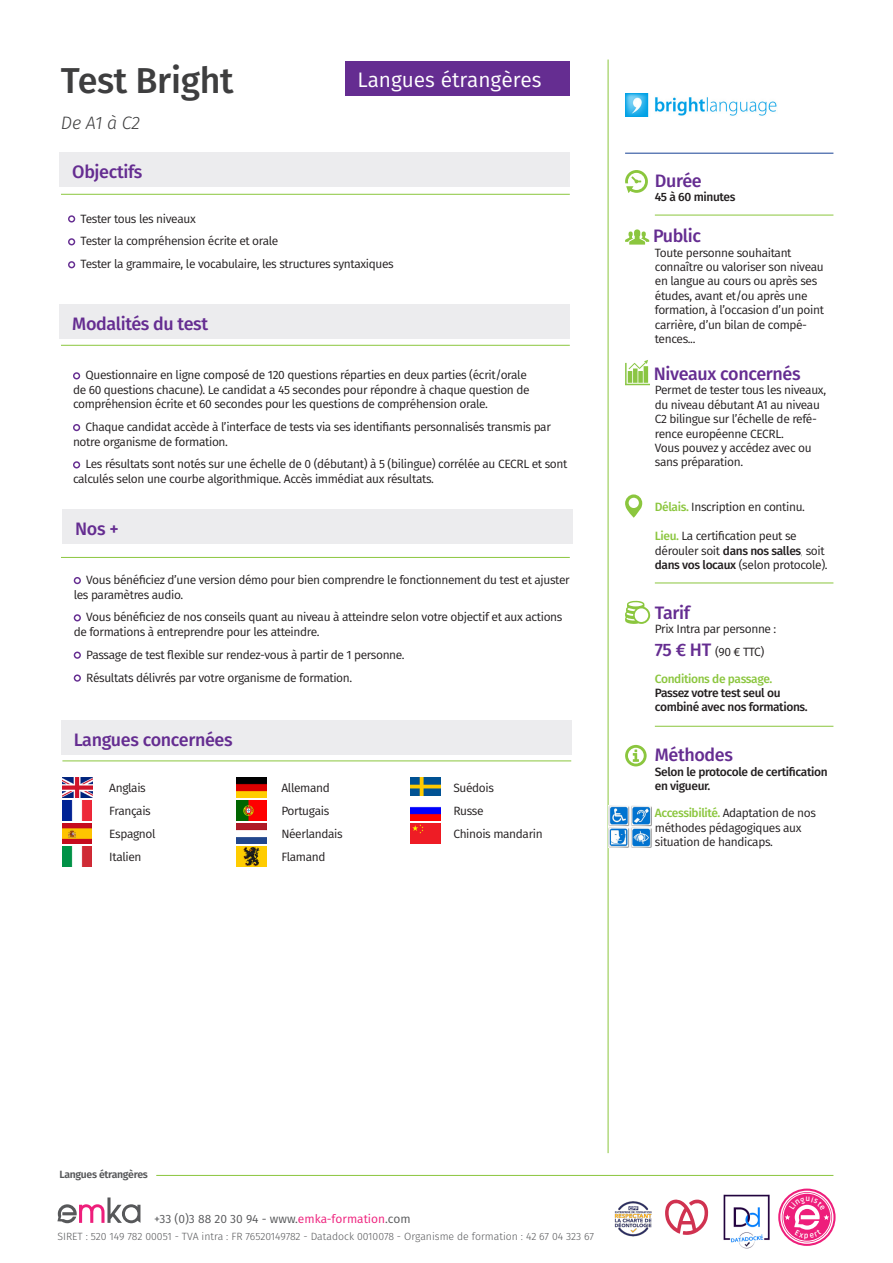
<style>
.page{position:relative;width:893px;height:1263px;background:#fff}
.page>*{position:absolute;margin:0;border:0;box-sizing:border-box;transform-origin:0 0}
.t1{font:500 36px "Fira Sans";letter-spacing:-.01em;color:#3e3e3f}
.t2{font:21px "Fira Sans";color:#fff}
.t3{font:500 18px "Fira Sans";letter-spacing:-.02em;color:#652d91}
.t4{font:italic 300 18px "Fira Sans";color:#3e3e3f}
.t5{font:12px/14.4px "Fira Sans";letter-spacing:-.03em;color:#231f20}
.t6{font:500 12px/14.4px "Fira Sans";letter-spacing:-.03em;color:#231f20}
.t7{font:12px "Fira Sans";color:#57585a}
.t8{font:300 10.5px "Fira Sans";color:#57585a}
.t9{font:600 10.5px "Fira Sans";letter-spacing:-.03em;color:#57585a}
.s1{font-weight:500;color:#8bc63e}
.s2{font-weight:500}
.s3{font-weight:100}
.s4{font-weight:500;font-size:18px;color:#652d91}
.s5{color:#8bc63e}
.s6{color:#ee1e7b}
</style>
<div class="page">
<hr style="left:625px;top:153px;width:208px;height:1px;background:#174195">
<img style="left:625px;top:93px;width:152px;height:24px">
<div style="left:345px;top:61px;width:225px;height:34px;background:#652d91"></div>
<div style="left:60px;top:153px;width:510px;height:34px;background:#ececee"></div>
<div style="left:60px;top:305px;width:510px;height:34px;background:#ececee"></div>
<svg style="left:68px;top:215px;width:7px;height:8px"></svg>
<svg style="left:69px;top:217px;width:5px;height:4px"></svg>
<svg style="left:68px;top:238px;width:7px;height:7px"></svg>
<svg style="left:69px;top:240px;width:5px;height:4px"></svg>
<svg style="left:68px;top:261px;width:7px;height:7px"></svg>
<svg style="left:69px;top:263px;width:5px;height:4px"></svg>
<hr style="left:61px;top:345px;width:509px;height:1px;background:#8bc63e">
<hr style="left:61px;top:557px;width:509px;height:1px;background:#8bc63e">
<hr style="left:61px;top:194px;width:509px;height:1px;background:#8bc63e">
<hr style="left:608px;top:60px;width:1px;height:1093px;background:#8bc63e">
<svg style="left:665px;top:1199px;width:43px;height:36px"></svg>
<img style="left:723px;top:1194px;width:47px;height:54px">
<svg style="left:57px;top:1197px;width:83px;height:26px"></svg>
<svg style="left:778px;top:1188px;width:58px;height:58px"></svg>
<div style="left:780px;top:1191px;width:53px;height:53px;border:1px solid #fff;border-radius:50%"></div>
<div style="left:783px;top:1193px;width:48px;height:48px;border:1px solid #fff;border-radius:50%"></div>
<img style="left:614px;top:1201px;width:38px;height:36px">
<svg style="left:625px;top:170px;width:23px;height:23px"></svg>
<hr style="left:655px;top:215px;width:178px;height:1px;background:#8bc63e">
<svg style="left:625px;top:229px;width:24px;height:16px"></svg>
<hr style="left:625px;top:363px;width:2px;height:22px;background:#8ac645">
<svg style="left:627px;top:384px;width:23px;height:1px"></svg>
<hr style="left:628px;top:371px;width:4px;height:12px;background:#8ac543">
<hr style="left:633px;top:368px;width:4px;height:15px;background:#8ac543">
<div style="left:638px;top:371px;width:5px;height:12px;background:#8ac543"></div>
<hr style="left:644px;top:366px;width:4px;height:17px;background:#8ac541">
<svg style="left:628px;top:360px;width:20px;height:10px"></svg>
<svg style="left:625px;top:494px;width:17px;height:24px"></svg>
<hr style="left:655px;top:583px;width:178px;height:1px;background:#8bc63e">
<svg style="left:625px;top:601px;width:26px;height:23px"></svg>
<hr style="left:655px;top:726px;width:178px;height:1px;background:#8bc63e">
<svg style="left:625px;top:745px;width:22px;height:21px"></svg>
<hr style="left:156px;top:1175px;width:677px;height:1px;background:#8bc63e">
<img style="left:411px;top:778px;width:29px;height:18px">
<img style="left:411px;top:806px;width:29px;height:14px">
<img style="left:411px;top:824px;width:29px;height:19px">
<img style="left:237px;top:778px;width:29px;height:19px">
<img style="left:237px;top:801px;width:29px;height:19px">
<img style="left:237px;top:824px;width:29px;height:19px">
<img style="left:237px;top:847px;width:29px;height:19px">
<img style="left:63px;top:801px;width:29px;height:19px">
<img style="left:62px;top:778px;width:30px;height:19px">
<img style="left:63px;top:824px;width:29px;height:19px">
<img style="left:63px;top:847px;width:29px;height:19px">
<hr style="left:62px;top:760px;width:509px;height:1px;background:#8bc63e">
<div style="left:61px;top:720px;width:510px;height:34px;background:#ececee"></div>
<div style="left:62px;top:509px;width:511px;height:34px;background:#ececee"></div>
<svg style="left:74px;top:577px;width:7px;height:7px"></svg>
<svg style="left:75px;top:578px;width:4px;height:5px"></svg>
<svg style="left:74px;top:614px;width:7px;height:7px"></svg>
<svg style="left:75px;top:616px;width:4px;height:4px"></svg>
<svg style="left:74px;top:652px;width:7px;height:7px"></svg>
<svg style="left:75px;top:653px;width:4px;height:4px"></svg>
<svg style="left:74px;top:674px;width:7px;height:8px"></svg>
<svg style="left:75px;top:676px;width:4px;height:4px"></svg>
<svg style="left:73px;top:372px;width:7px;height:7px"></svg>
<svg style="left:74px;top:374px;width:5px;height:4px"></svg>
<svg style="left:73px;top:424px;width:7px;height:7px"></svg>
<svg style="left:74px;top:425px;width:5px;height:5px"></svg>
<svg style="left:73px;top:461px;width:7px;height:7px"></svg>
<svg style="left:74px;top:463px;width:5px;height:4px"></svg>
<img style="left:609px;top:806px;width:42px;height:42px">
<svg style="left:785px;top:1196px;width:44px;height:43px"></svg>
<h1 class="t1" style="left:61px;top:52px;width:174px">Test Bright</h1>
<h3 class="t4" style="left:61px;top:110px;width:80px">De A1 à C2</h3>
<h3 class="t3" style="left:72px;top:158px;width:72px">Objectifs</h3>
<h2 class="t2" style="left:357px;top:64px;width:186px">Langues étrangères</h2>
<p class="t5" style="left:81px;top:207px;width:315px;line-height:23px">Tester tous les niveaux<br>Tester la compréhension écrite et orale<br>Tester la grammaire, le vocabulaire, les structures syntaxiques</p>
<h3 class="t3" style="left:72px;top:309px;width:137px">Modalités du test</h3>
<p class="t5" style="left:73px;top:368px;width:458px;text-indent:13px">Questionnaire en ligne composé de 120 questions réparties en deux parties (écrit/orale de 60 questions chacune). Le candidat a 45 secondes pour répondre à chaque question de compréhension écrite et 60 secondes pour les questions de compréhension orale.</p>
<p class="t5" style="left:73px;top:419px;width:479px;text-indent:13px">Chaque candidat accède à l’interface de tests via ses identifiants personnalisés transmis par notre organisme de formation.</p>
<p class="t5" style="left:73px;top:457px;width:496px;text-indent:13px">Les résultats sont notés sur une échelle de 0 (débutant) à 5 (bilingue) corrélée au CECRL et sont calculés selon une courbe algorithmique. Accès immédiat aux résultats.</p>
<p class="t3" style="left:75px;top:514px;width:45px">Nos +</p>
<p class="t5" style="left:74px;top:572px;width:497px;text-indent:13px">Vous bénéficiez d’une version démo pour bien comprendre le fonctionnement du test et ajuster les paramètres audio.</p>
<p class="t5" style="left:74px;top:610px;width:490px;text-indent:13px">Vous bénéficiez de nos conseils quant au niveau à atteindre selon votre objectif et aux actions de formations à entreprendre pour les atteindre.</p>
<p class="t5" style="left:86px;top:647px;width:320px">Passage de test flexible sur rendez-vous à partir de 1 personne.</p>
<p class="t5" style="left:86px;top:670px;width:268px">Résultats délivrés par votre organisme de formation.</p>
<p class="t3" style="left:74px;top:725px;width:160px">Langues concernées</p>
<p class="t5" style="left:109px;top:780px;width:38px">Anglais</p>
<p class="t5" style="left:109px;top:803px;width:43px">Français</p>
<p class="t5" style="left:109px;top:826px;width:48px">Espagnol</p>
<p class="t5" style="left:109px;top:849px;width:34px">Italien</p>
<p class="t5" style="left:281px;top:780px;width:50px">Allemand</p>
<p class="t5" style="left:281px;top:803px;width:49px">Portugais</p>
<p class="t5" style="left:281px;top:826px;width:63px">Néerlandais</p>
<p class="t5" style="left:281px;top:849px;width:46px">Flamand</p>
<p class="t5" style="left:453px;top:780px;width:42px">Suédois</p>
<p class="t5" style="left:453px;top:803px;width:32px">Russe</p>
<p class="t5" style="left:453px;top:826px;width:91px">Chinois mandarin</p>
<p class="t3" style="left:655px;top:166px;width:48px">Durée</p>
<p class="t6" style="left:655px;top:189px;width:82px">45 à 60 minutes</p>
<p class="t3" style="left:653px;top:221px;width:50px">Public</p>
<p class="t5" style="left:655px;top:245px;width:171px">Toute personne souhaitant connaître ou valoriser son niveau en langue au cours ou après ses études, avant et/ou après une formation, à l’occasion d’un point carrière, d’un bilan de compé&shy;tences...</p>
<p class="t3" style="left:654px;top:359px;width:148px">Niveaux concernés</p>
<p class="t5" style="left:655px;top:383px;width:173px">Permet de tester tous les niveaux, du niveau débutant A1 au niveau<br>C2 bilingue sur l’échelle de refé&shy;rence européenne CECRL.<br>Vous pouvez y accédez avec ou sans préparation.</p>
<p class="t5" style="left:655px;top:500px;width:152px"><span class="s1">Délais.</span> Inscription en continu.</p>
<p class="t5" style="left:655px;top:528px;width:174px"><span class="s1">Lieu.</span> La certification peut se dérouler soit <span class="s2">dans nos salles</span><span class="s3">,</span> soit <span class="s2">dans vos locaux</span> (selon protocole).</p>
<p class="t3" style="left:655px;top:598px;width:37px">Tarif</p>
<p class="t5" style="left:655px;top:617px;width:123px;line-height:22.5px">Prix Intra par personne :<br><span class="s4">75 € HT</span> (90 € TTC)</p>
<p class="t6" style="left:655px;top:671px;width:154px"><span class="s5">Conditions de passage.<br></span>Passez votre test seul ou combiné avec nos formations.</p>
<p class="t3" style="left:655px;top:740px;width:80px">Méthodes</p>
<p class="t6" style="left:655px;top:763px;width:174px">Selon le protocole de certification en vigueur.</p>
<p class="t5" style="left:655px;top:805px;width:163px"><span class="s1">Accessibilité.</span> Adaptation de nos méthodes pédagogiques aux situation de handicaps.</p>
<p class="t9" style="left:60px;top:1166px;width:90px">Langues étrangères</p>
<p class="t7" style="left:154px;top:1210px;width:258px">+33 (0)3 88 20 30 94 - www.<span class="s6">emka-formation</span>.com</p>
<p class="t8" style="left:57px;top:1229px;width:538px">SIRET : 520 149 782 00051 - TVA intra : FR 76520149782 - Datadock 0010078 - Organisme de formation : 42 67 04 323 67</p>
</div>
